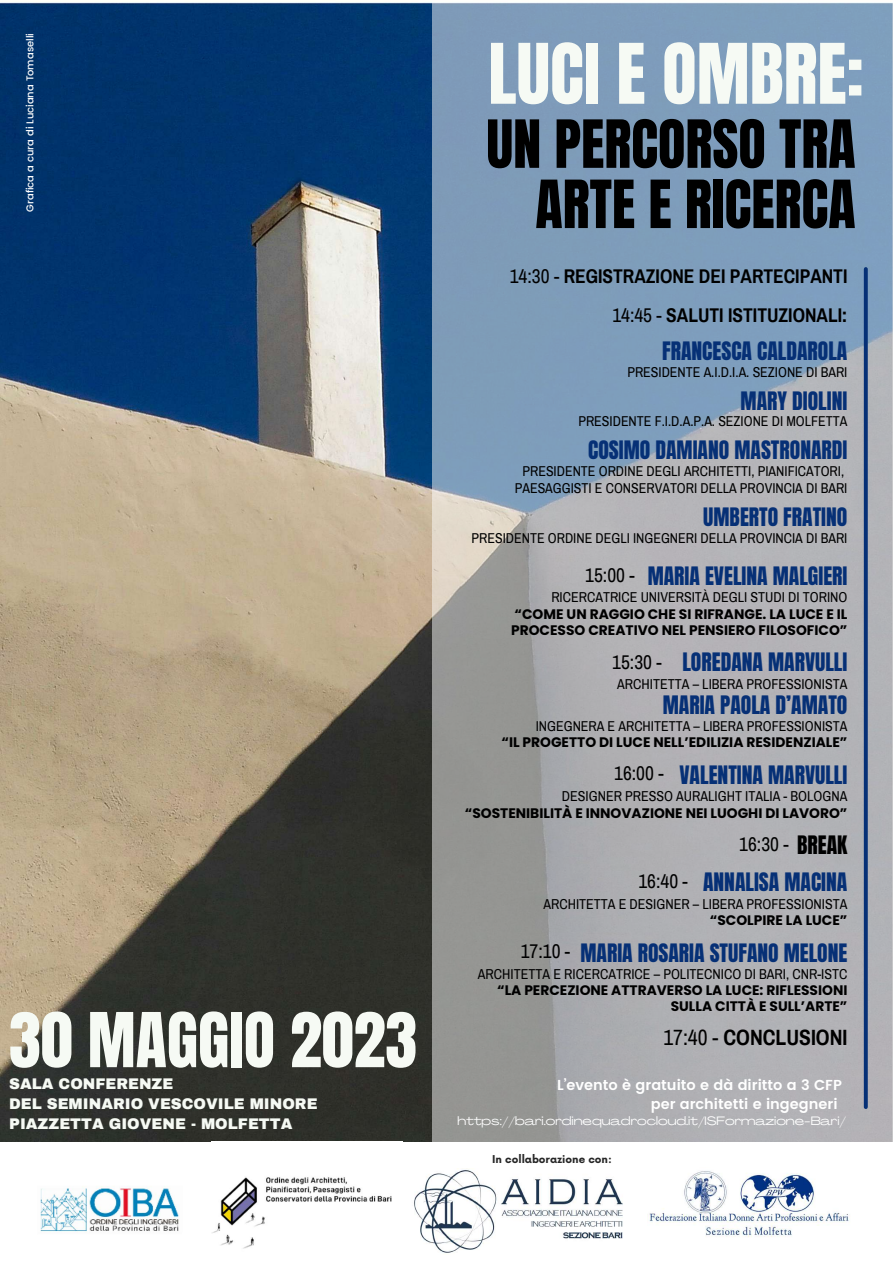
<style>
.page{position:relative;width:893px;height:1263px;background:#fff}
.page>*{position:absolute;margin:0;border:0;box-sizing:border-box;transform-origin:0 0}
.t1{font:70.95px "Anton";color:#f6faf4}
.t2{font:64.28px "Anton";color:#f6faf4}
.t3{font:56.4px/60.2px "Anton";color:#000;text-align:right}
.t4{font:21.6px "Anton";color:#063076}
.t5{font:700 21.6px "Archivo Narrow";color:#000}
.t6{font:21.6px "Anton";color:#000}
.t7{font:700 19.42px/39.2px "Archivo Narrow";color:#000;text-align:right}
.t8{font:19.42px "Archivo Narrow";color:#000}
.t9{font:900 15.08px/20.1px "Archivo";color:#f6faf4}
.t10{font:600 14.48px/18.7px "Poppins";color:#fff;text-align:right}
.t11{font:14.02px "Archivo Narrow";color:#000}
.t12{font:13.95px/16.7px "Archivo Narrow";color:#000;text-align:center}
.t13{font:700 13.8px/16.2px "Poppins";color:#000}
.t14{font:12px "Agrandir Grand";color:#fff}
.t15{font:700 10.5px "Now";color:#262626}
.t16{font:500 9.98px "Poppins";color:#fff}
.s1{font-weight:400}
</style>
<div class="page">
<img style="left:0;top:2px;width:432px;height:1139px">
<svg style="left:432px;top:2px;width:461px;height:1139px;background:#9aa6b3"></svg>
<img style="left:647px;top:1171px;width:202px;height:66px">
<img style="left:40px;top:1186px;width:139px;height:46px">
<img style="left:212px;top:1177px;width:180px;height:72px">
<hr style="left:864px;top:269px;width:3px;height:838px;background:#063076">
<img style="left:414px;top:1170px;width:209px;height:83px">
<p class="t16" style="left:24px;top:212px;width:180px;rotate:-90deg">Grafica a cura di Luciana Tomaselli</p>
<h2 class="t2" style="left:9px;top:994px;width:409px">30 MAGGIO 2023</h2>
<p class="t9" style="left:9px;top:1074px;width:310px">SALA CONFERENZE<br>DEL SEMINARIO VESCOVILE MINORE<br>PIAZZETTA GIOVENE - MOLFETTA</p>
<h1 class="t1" style="left:488px;top:23px;width:377px">LUCI E OMBRE:</h1>
<h3 class="t3" style="left:486px;top:115px;width:371px">UN PERCORSO TRA<br>ARTE E RICERCA</h3>
<h3 class="t7" style="left:510px;top:257px;width:339px"><span class="s1">14:30 -</span> REGISTRAZIONE DEI PARTECIPANTI<br><span class="s1">14:45 -</span> SALUTI ISTITUZIONALI:</h3>
<h3 class="t4" style="left:662px;top:335px;width:187px">FRANCESCA CALDAROLA</h3>
<p class="t12" style="left:627px;top:364px;width:222px">PRESIDENTE A.I.D.I.A. SEZIONE DI BARI</p>
<h3 class="t4" style="left:740px;top:385px;width:108px">MARY DIOLINI</h3>
<p class="t12" style="left:578px;top:413px;width:270px">PRESIDENTE F.I.D.A.P.A. SEZIONE DI MOLFETTA</p>
<h3 class="t4" style="left:588px;top:435px;width:261px">COSIMO DAMIANO MASTRONARDI</h3>
<p class="t12" style="left:515px;top:463px;width:334px">PRESIDENTE ORDINE DEGLI ARCHITETTI, PIANIFICATORI,<br>PAESAGGISTI E CONSERVATORI DELLA PROVINCIA DI BARI</p>
<h3 class="t4" style="left:703px;top:501px;width:146px">UMBERTO FRATINO</h3>
<p class="t12" style="left:471px;top:530px;width:377px">PRESIDENTE ORDINE DEGLI INGEGNERI DELLA PROVINCIA DI BARI</p>
<h3 class="t4" style="left:647px;top:560px;width:201px">MARIA EVELINA MALGIERI</h3>
<p class="t11" style="left:551px;top:589px;width:298px">RICERCATRICE UNIVERSITÀ DEGLI STUDI DI TORINO</p>
<p class="t13" style="left:511px;top:606px;width:338px">“COME UN RAGGIO CHE SI RIFRANGE. LA LUCE E IL<br>PROCESSO CREATIVO NEL PENSIERO FILOSOFICO”</p>
<h3 class="t4" style="left:682px;top:647px;width:166px">LOREDANA MARVULLI</h3>
<p class="t11" style="left:617px;top:676px;width:232px">ARCHITETTA – LIBERA PROFESSIONISTA</p>
<h3 class="t4" style="left:663px;top:689px;width:186px">MARIA PAOLA D’AMATO</h3>
<p class="t12" style="left:536px;top:718px;width:313px">INGEGNERA E ARCHITETTA – LIBERA PROFESSIONISTA</p>
<p class="t13" style="left:501px;top:734px;width:347px">“IL PROGETTO DI LUCE NELL’EDILIZIA RESIDENZIALE”</p>
<h3 class="t4" style="left:679px;top:759px;width:169px">VALENTINA MARVULLI</h3>
<p class="t11" style="left:562px;top:789px;width:287px">DESIGNER PRESSO AURALIGHT ITALIA - BOLOGNA</p>
<p class="t13" style="left:465px;top:805px;width:384px">“SOSTENIBILITÀ E INNOVAZIONE NEI LUOGHI DI LAVORO”</p>
<h3 class="t6" style="left:797px;top:829px;width:52px">BREAK</h3>
<h3 class="t4" style="left:703px;top:867px;width:146px">ANNALISA MACINA</h3>
<p class="t11" style="left:543px;top:896px;width:305px">ARCHITETTA E DESIGNER – LIBERA PROFESSIONISTA</p>
<p class="t13" style="left:710px;top:912px;width:139px">“SCOLPIRE LA LUCE”</p>
<h3 class="t4" style="left:580px;top:937px;width:268px">MARIA ROSARIA STUFANO MELONE</h3>
<p class="t11" style="left:478px;top:966px;width:371px">ARCHITETTA E RICERCATRICE – POLITECNICO DI BARI, CNR-ISTC</p>
<p class="t13" style="left:497px;top:982px;width:352px;text-align:right">“LA PERCEZIONE ATTRAVERSO LA LUCE: RIFLESSIONI<br>SULLA CITTÀ E SULL’ARTE”</p>
<h3 class="t5" style="left:663px;top:1026px;width:186px"><span class="s1">17:40 -</span> CONCLUSIONI</h3>
<h3 class="t8" style="left:585px;top:565px;width:51px">15:00 -</h3>
<h3 class="t8" style="left:612px;top:652px;width:51px">15:30 -</h3>
<h3 class="t8" style="left:614px;top:763px;width:51px">16:00 -</h3>
<h3 class="t8" style="left:739px;top:834px;width:51px">16:30 -</h3>
<h3 class="t8" style="left:638px;top:871px;width:51px">16:40 -</h3>
<h3 class="t8" style="left:521px;top:940px;width:51px">17:10 -</h3>
<p class="t10" style="left:557px;top:1076px;width:286px">L’evento è gratuito e dà diritto a 3 CFP per architetti e ingegneri</p>
<p class="t14" style="left:458px;top:1116px;width:390px">https://bari.ordinequadrocloud.it/ISFormazione-Bari/</p>
<p class="t15" style="left:492px;top:1153px;width:121px">In collaborazione con:</p>
</div>
